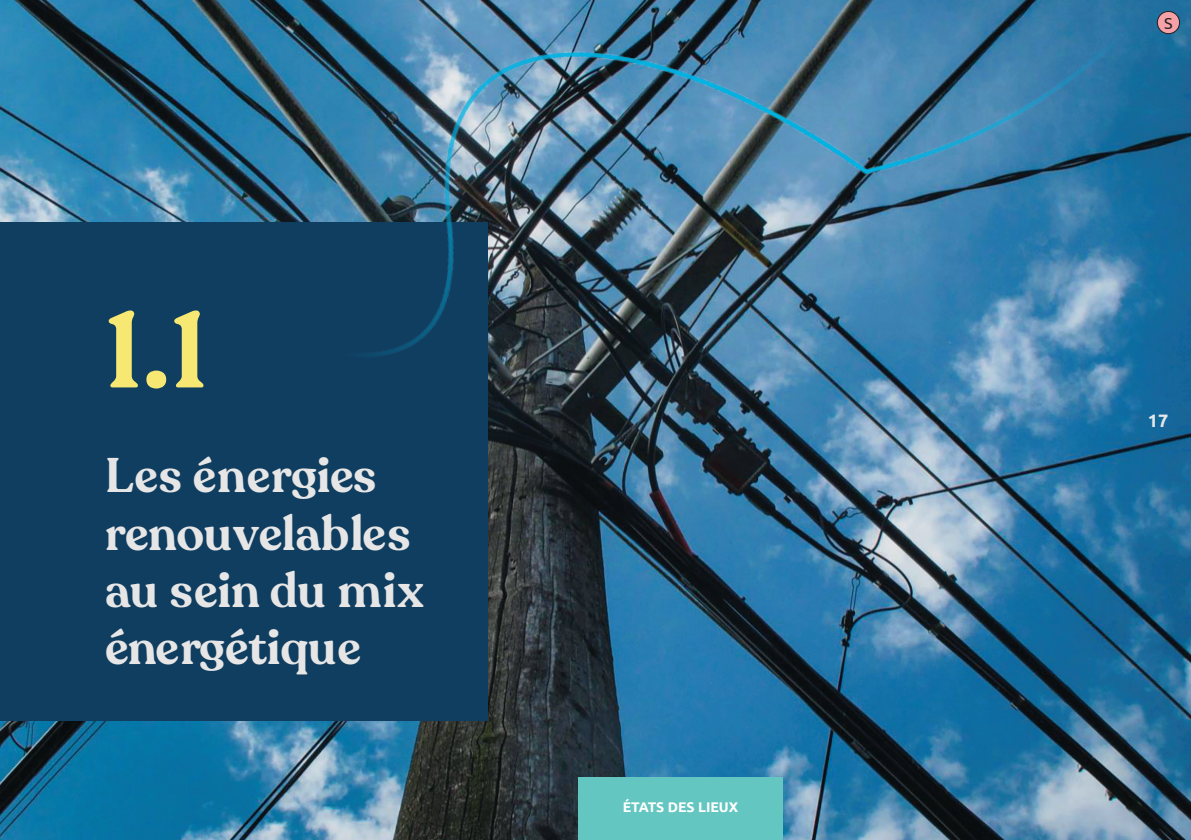
<style>
.page{position:relative;width:1191px;height:840px;background:#fff}
.page>*{position:absolute;margin:0;border:0;box-sizing:border-box;transform-origin:0 0}
.ParaStyle01_Leading_Auto{font:600 108px "Recoleta";color:#f7e873}
.ParaStyle87_Leading_28_6_pts{font:600 48px/57.2px "Recoleta";letter-spacing:-.005em;color:#e7e6e6}
.ParaStyle87_Leading_28_6_pts-2{font:600 48px "Recoleta";letter-spacing:.015em;color:#e7e6e6}
.ParaStyle03_Leading_Auto{font:700 18px "Ubuntu";color:#e6e7e9}
.t1{font:16px "Ubuntu";color:#231f20}
.t2{font:700 14px "Ubuntu";color:#fff}
</style>
<div class="page">
<img style="left:0;top:0;width:1191px;height:839px">
<div style="left:0;top:222px;width:487px;height:498px;background:#103e60"></div>
<img style="left:264px;top:0;width:927px;height:581px">
<div style="left:1157px;top:11px;width:22px;height:23px;background:#f6a1a7;border-radius:50%"></div>
<div style="left:1157px;top:11px;width:22px;height:23px;border:1px solid #231f20;border-radius:50%"></div>
<div style="left:578px;top:777px;width:204px;height:62px;background:#64c6c0"></div>
<p class="ParaStyle01_Leading_Auto" style="left:105px;top:282px;width:104px">1.1</p>
<p class="ParaStyle87_Leading_28_6_pts-2" style="left:105px;top:445px;width:272px">Les énergies</p>
<p class="ParaStyle87_Leading_28_6_pts" style="left:105px;top:505px;width:320px">renouvelables au sein du mix énergétique</p>
<p class="t2" style="left:623px;top:798px;width:117px">ÉTATS DES LIEUX</p>
<p class="t1" style="left:1164px;top:13px;width:10px">S</p>
<p class="ParaStyle03_Leading_Auto" style="left:1147px;top:409px;width:22px">17</p>
</div>
